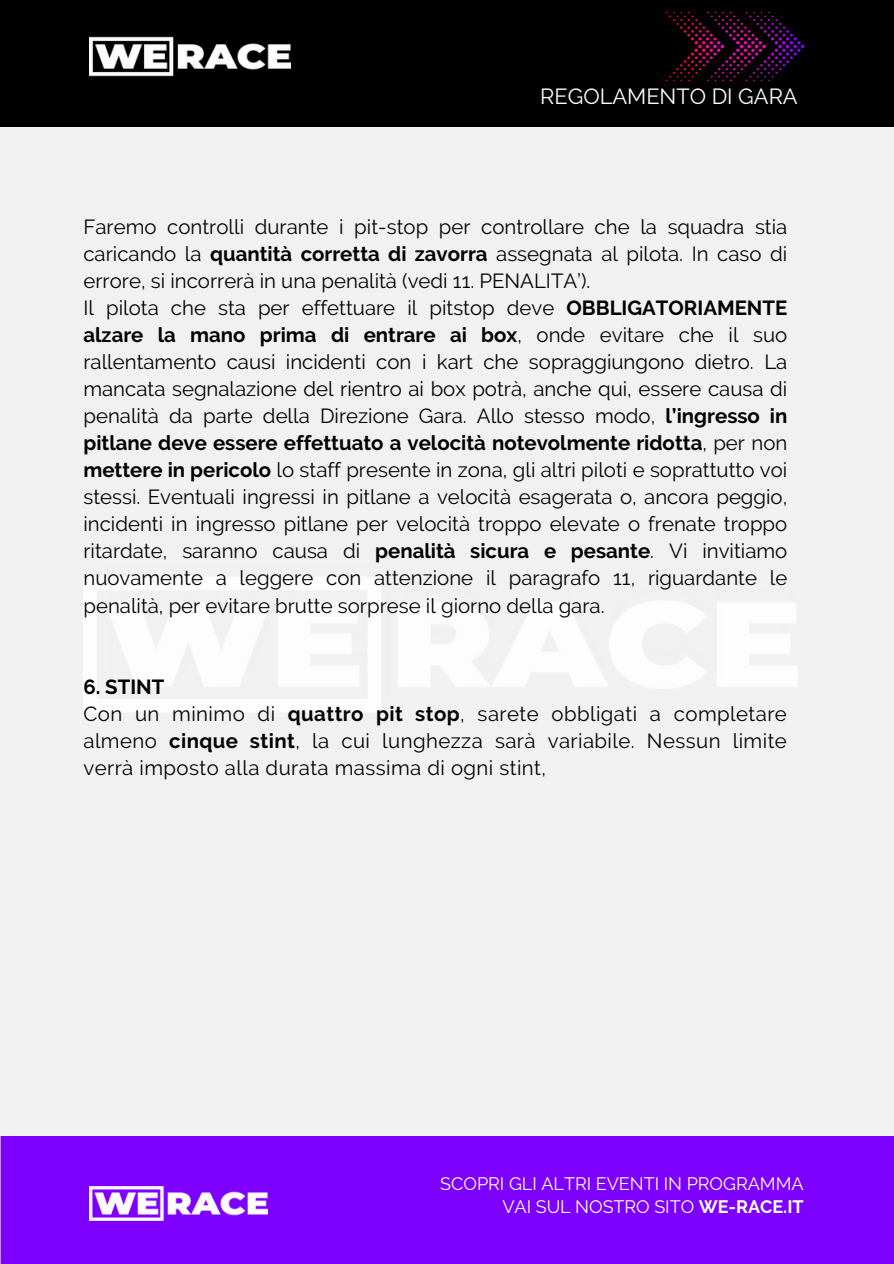
<style>
.page{position:relative;width:894px;height:1264px;background:#fff}
.page>*{position:absolute;margin:0;border:0;box-sizing:border-box;transform-origin:0 0}
.t1{font:21.75px "Raleway";color:#fff}
.t2{font:20.4px/27px "Raleway";color:#010101}
.t3{font:20.4px/27px "Raleway";letter-spacing:.02em;color:#010101}
.t4{font:18px/23.7px "Raleway";color:#fff;text-align:right}
.s1{font-weight:700}
</style>
<div class="page">
<div style="left:0;top:126px;width:893px;height:1010px;background:#f1f1f1"></div>
<div style="left:100px;top:562px;width:693px;height:11px;background:#f1f1f1"></div>
<div style="left:0;top:1136px;width:893px;height:127px;background:#7d00ff"></div>
<img style="left:89px;top:1186px;width:178px;height:34px">
<div style="left:0;top:0;width:893px;height:126px;background:#000"></div>
<img style="left:83px;top:573px;width:714px;height:143px">
<img style="left:658px;top:5px;width:153px;height:83px">
<h1 class="t1" style="left:540px;top:84px;width:259px">REGOLAMENTO DI GARA</h1>
<p class="t2" style="left:83px;top:214px;width:705px">Faremo controlli durante i pit-stop per controllare che la squadra stia caricando la <span class="s1">quantità corretta di zavorra</span> assegnata al pilota. In caso di errore, si incorrerà in una penalità (vedi 11. PENALITA’).<br>Il pilota che sta per effettuare il pitstop deve <span class="s1">OBBLIGATORIAMENTE alzare la mano prima di entrare ai box</span>, onde evitare che il suo rallentamento causi incidenti con i kart che sopraggiungono dietro. La mancata segnalazione del rientro ai box potrà, anche qui, essere causa di penalità da parte della Direzione Gara. Allo stesso modo, <span class="s1">l’ingresso in pitlane deve essere effettuato a velocità notevolmente ridotta</span>, per non <span class="s1">mettere in pericolo</span> lo staff presente in zona, gli altri piloti e soprattutto voi stessi. Eventuali ingressi in pitlane a velocità esagerata o, ancora peggio, incidenti in ingresso pitlane per velocità troppo elevate o frenate troppo ritardate, saranno causa di <span class="s1">penalità sicura e pesante</span>. Vi invitiamo nuovamente a leggere con attenzione il paragrafo 11, riguardante le penalità, per evitare brutte sorprese il giorno della gara.</p>
<p class="t3" style="left:83px;top:673px;width:704px"><span class="s1">6. STINT<br></span>Con un minimo di <span class="s1">quattro pit stop</span>, sarete obbligati a completare almeno <span class="s1">cinque stint</span>, la cui lunghezza sarà variabile. Nessun limite verrà imposto alla durata massima di ogni stint,</p>
<p class="t4" style="left:440px;top:1171px;width:365px">SCOPRI GLI ALTRI EVENTI IN PROGRAMMA<br>VAI SUL NOSTRO SITO <span class="s1">WE-RACE.IT</span></p>
</div>
